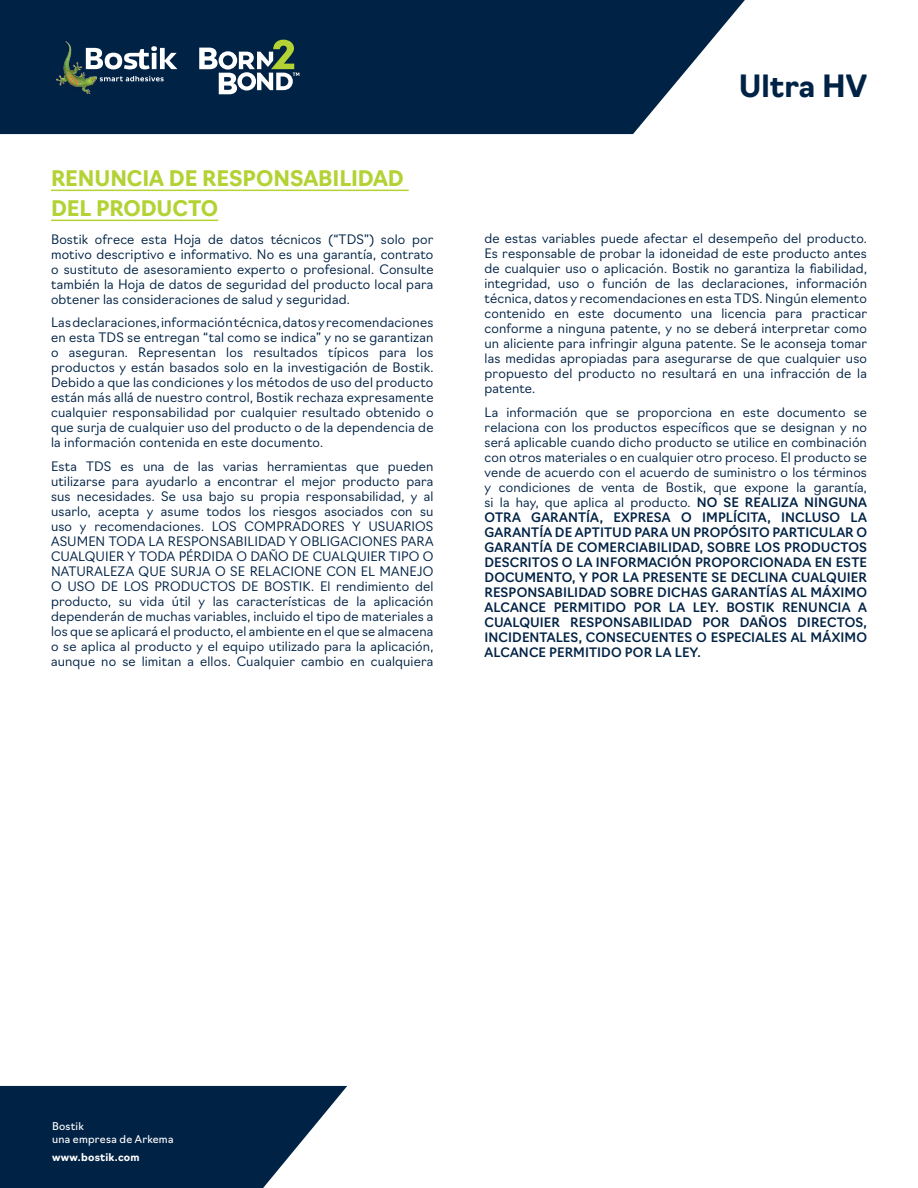
<style>
.page{position:relative;width:918px;height:1188px;background:#fff}
.page>*{position:absolute;margin:0;border:0;box-sizing:border-box;transform-origin:0 0}
.Product_name{font:700 30px "Navigo";color:#002245}
.title1{font:700 21px/30px "Navigo";letter-spacing:-.005em;color:#b3d234}
.text_main{font:300 12.75px/15px "Navigo";letter-spacing:.015em;color:#002245;text-align:justify}
.text_main-2{font:500 12.75px/15px "Navigo";letter-spacing:.01em;color:#002245;text-align:justify}
.t1{font:10.5px/13.5px "Navigo";letter-spacing:.02em;color:#fff}
.t2{font:700 10.5px "Navigo";letter-spacing:.02em;color:#fff}
.s1{font-weight:300}
</style>
<div class="page">
<svg style="left:0;top:0;width:745px;height:134px;background:#153454"></svg>
<svg style="left:0;top:1086px;width:347px;height:102px;background:#1e3c5b"></svg>
<hr style="left:51px;top:190px;width:358px;height:1px;background:#b3d234">
<hr style="left:51px;top:220px;width:167px;height:1px;background:#b3d234">
<svg style="left:199px;top:40px;width:100px;height:54px"></svg>
<img style="left:58px;top:40px;width:41px;height:55px">
<img style="left:56px;top:41px;width:41px;height:52px">
<svg style="left:100px;top:76px;width:64px;height:5px"></svg>
<svg style="left:86px;top:46px;width:91px;height:23px"></svg>
<p class="title1" style="left:51px;top:161px;width:354px">RENUNCIA DE RESPONSABILIDAD<br>DEL PRODUCTO</p>
<p class="text_main" style="left:51px;top:230px;width:384px">Bostik ofrece esta Hoja de datos técnicos (“TDS”) solo por motivo descriptivo e informativo. No es una garantía, contrato o sustituto de asesoramiento experto o profesional. Consulte también la Hoja de datos de seguridad del producto local para obtener las consideraciones de salud y seguridad.</p>
<p class="text_main" style="left:51px;top:314px;width:384px">Las declaraciones, información técnica, datos y recomendaciones en esta TDS se entregan “tal como se indica” y no se garantizan o aseguran. Representan los resultados típicos para los productos y están basados solo en la investigación de Bostik.<br>Debido a que las condiciones y los métodos de uso del producto están más allá de nuestro control, Bostik rechaza expresamente cualquier responsabilidad por cualquier resultado obtenido o que surja de cualquier uso del producto o de la dependencia de la información contenida en este documento.</p>
<p class="text_main" style="left:51px;top:457px;width:384px">Esta TDS es una de las varias herramientas que pueden utilizarse para ayudarlo a encontrar el mejor producto para sus necesidades. Se usa bajo su propia responsabilidad, y al usarlo, acepta y asume todos los riesgos asociados con su uso y recomendaciones. LOS COMPRADORES Y USUARIOS ASUMEN TODA LA RESPONSABILIDAD Y OBLIGACIONES PARA CUALQUIER Y TODA PÉRDIDA O DAÑO DE CUALQUIER TIPO O NATURALEZA QUE SURJA O SE RELACIONE CON EL MANEJO O USO DE LOS PRODUCTOS DE BOSTIK. El rendimiento del producto, su vida útil y las características de la aplicación dependerán de muchas variables, incluido el tipo de materiales a los que se aplicará el producto, el ambiente en el que se almacena o se aplica al producto y el equipo utilizado para la aplicación, aunque no se limitan a ellos. Cualquier cambio en cualquiera</p>
<p class="Product_name" style="left:739px;top:63px;width:130px">Ultra HV</p>
<p class="text_main" style="left:485px;top:230px;width:384px">de estas variables puede afectar el desempeño del producto.<br>Es responsable de probar la idoneidad de este producto antes de cualquier uso o aplicación. Bostik no garantiza la fiabilidad, integridad, uso o función de las declaraciones, información técnica, datos y recomendaciones en esta TDS. Ningún elemento contenido en este documento una licencia para practicar conforme a ninguna patente, y no se deberá interpretar como un aliciente para infringir alguna patente. Se le aconseja tomar las medidas apropiadas para asegurarse de que cualquier uso propuesto del producto no resultará en una infracción de la patente.</p>
<p class="text_main-2" style="left:485px;top:404px;width:384px"><span class="s1">La información que se proporciona en este documento se relaciona con los productos específicos que se designan y no será aplicable cuando dicho producto se utilice en combinación con otros materiales o en cualquier otro proceso. El producto se vende de acuerdo con el acuerdo de suministro o los términos y condiciones de venta de Bostik, que expone la garantía, si la hay, que aplica al producto.</span> NO SE REALIZA NINGUNA OTRA GARANTÍA, EXPRESA O IMPLÍCITA, INCLUSO LA GARANTÍA DE APTITUD PARA UN PROPÓSITO PARTICULAR O GARANTÍA DE COMERCIABILIDAD, SOBRE LOS PRODUCTOS DESCRITOS O LA INFORMACIÓN PROPORCIONADA EN ESTE DOCUMENTO, Y POR LA PRESENTE SE DECLINA CUALQUIER RESPONSABILIDAD SOBRE DICHAS GARANTÍAS AL MÁXIMO ALCANCE PERMITIDO POR LA LEY. BOSTIK RENUNCIA A CUALQUIER RESPONSABILIDAD POR DAÑOS DIRECTOS, INCIDENTALES, CONSECUENTES O ESPECIALES AL MÁXIMO ALCANCE PERMITIDO POR LA LEY.</p>
<p class="t1" style="left:52px;top:1119px;width:123px">Bostik<br>una empresa de Arkema</p>
<p class="t2" style="left:52px;top:1149px;width:89px">www.bostik.com</p>
</div>
